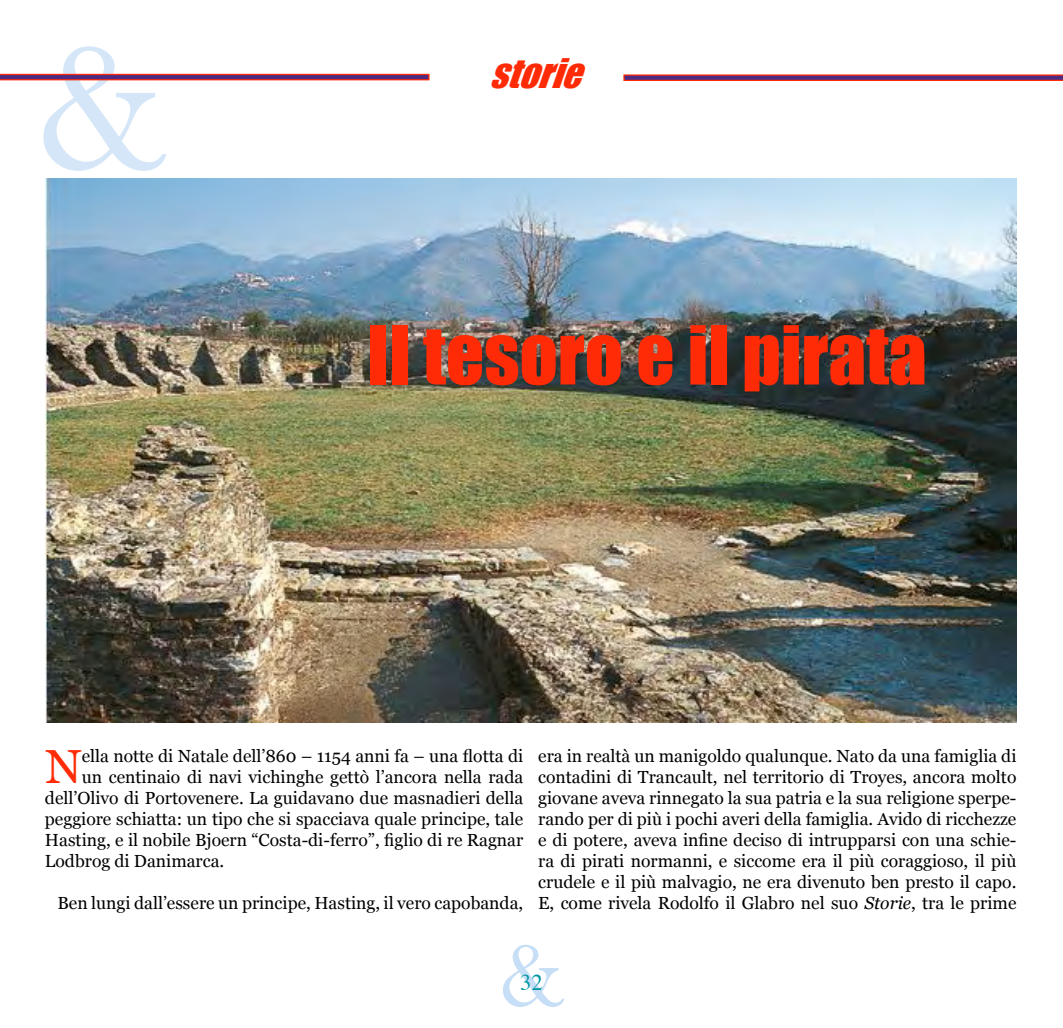
<style>
.page{position:relative;width:1063px;height:1028px;background:#fff}
.page>*{position:absolute;margin:0;border:0;box-sizing:border-box;transform-origin:0 0}
.t1{font:187.5px "Baskerville";color:#006fd7}
.t2{font:93.75px "Baskerville";color:#006fd7}
.t3{font:75px "Impact";color:#ff2b06}
.t4{font:47.75px "Georgia";color:#ff2b06}
.t5{font:italic 37.5px "Impact";color:#ff2b06}
.t6{font:22.5px "Times";color:#0096a4}
.t7{font:17.5px/21px "Georgia";color:#000;text-align:justify}
.s1{font-style:italic}
</style>
<div class="page">
<svg style="left:623px;top:74px;width:440px;height:7px;background:#97385e"></svg>
<svg style="left:0;top:74px;width:430px;height:6px;background:#862b5a"></svg>
<img style="left:45px;top:179px;width:971px;height:543px">
<h1 class="t1" style="left:35px;top:-3px;width:132px">&amp;</h1>
<h3 class="t5" style="left:489px;top:44px;width:112px">STORIE</h3>
<h3 class="t3" style="left:368px;top:297px;width:561px">Il tesoro e il pirata</h3>
<h3 class="t4" style="left:45px;top:731px;width:38px">N</h3>
<p class="t7" style="left:82px;top:744px;width:443px">ella notte di Natale dell’860 – 1154 anni fa – una flotta di</p>
<p class="t7" style="left:82px;top:765px;width:443px">un centinaio di navi vichinghe gettò l’ancora nella rada</p>
<p class="t7" style="left:45px;top:786px;width:480px">dell’Olivo di Portovenere. La guidavano due masnadieri della</p>
<p class="t7" style="left:45px;top:807px;width:480px">peggiore schiatta: un tipo che si spacciava quale principe, tale</p>
<p class="t7" style="left:45px;top:828px;width:480px">Hasting, e il nobile Bjoern “Costa-di-ferro”, figlio di re Ragnar</p>
<p class="t7" style="left:45px;top:849px;width:181px">Lodbrog di Danimarca.</p>
<p class="t7" style="left:57px;top:891px;width:467px">Ben lungi dall’essere un principe, Hasting, il vero capobanda,</p>
<p class="t7" style="left:538px;top:744px;width:480px">era in realtà un manigoldo qualunque. Nato da una famiglia di contadini di Trancault, nel territorio di Troyes, ancora molto giovane aveva rinnegato la sua patria e la sua religione sperpe&shy;rando per di più i pochi averi della famiglia. Avido di ricchezze e di potere, aveva infine deciso di intrupparsi con una schie&shy;ra di pirati normanni, e siccome era il più coraggioso, il più crudele e il più malvagio, ne era divenuto ben presto il capo.<br>E, come rivela Rodolfo il Glabro nel suo <span class="s1">Storie</span>, tra le prime</p>
<h2 class="t2" style="left:499px;top:920px;width:67px">&amp;</h2>
<p class="t6" style="left:520px;top:961px;width:24px">32</p>
</div>
